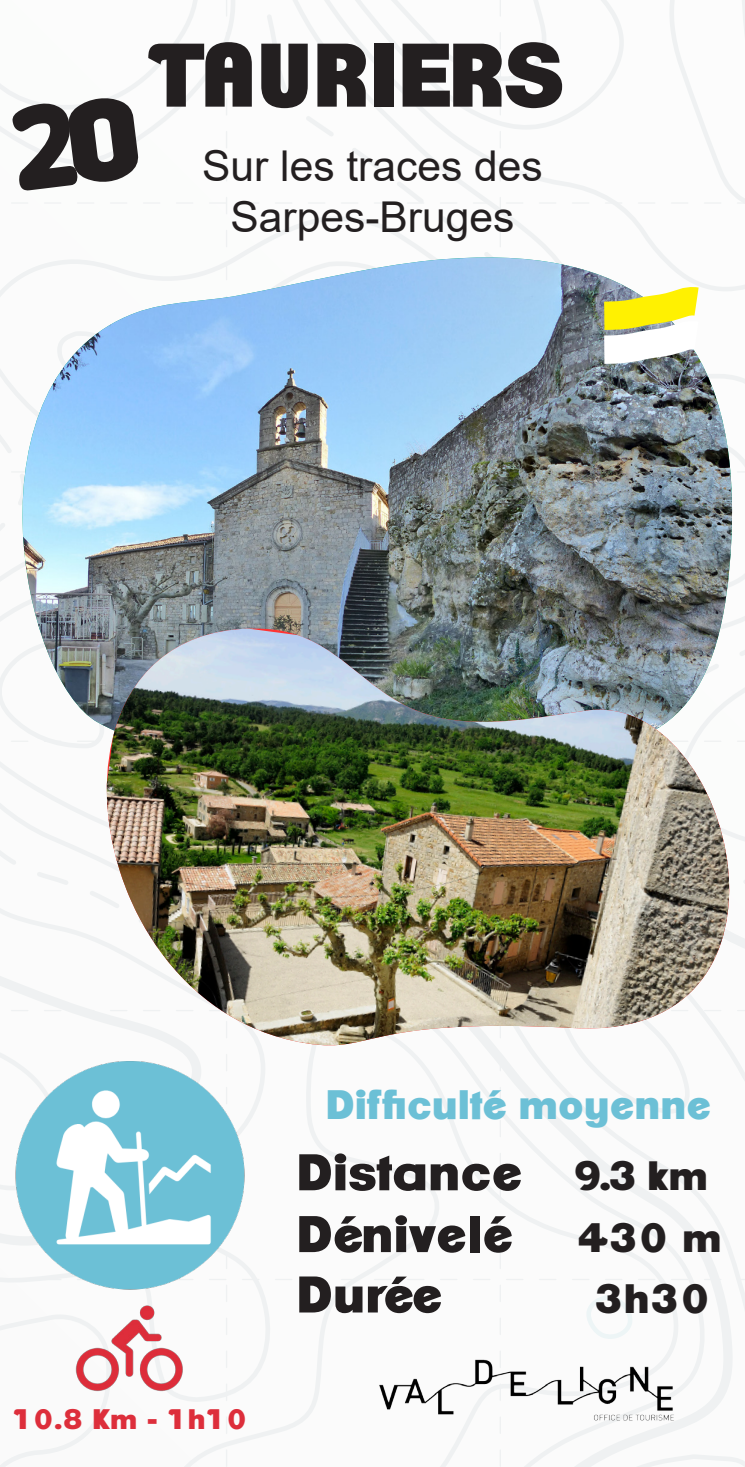
<style>
.page{position:relative;width:745px;height:1467px;background:#fff}
.page>*{position:absolute;margin:0;border:0;box-sizing:border-box;transform-origin:0 0}
.t1{font:800 87.5px "Clemente P Daq";color:#231f20}
.t2{font:800 50px "Clemente P Daq";color:#231f20}
.t3{font:42.5px "Arial";color:#231f20}
.t4{font:800 40px "Clemente P Daq";color:#6cc0d6}
.t5{font:800 40px "Clemente P Daq";color:#231f20}
.t6{font:800 27.5px "Clemente P Daq";color:#dd2e3b}
.s1{font-size:40px}
</style>
<div class="page">
<img style="left:0;top:0;width:744px;height:1467px">
<p class="t1" style="left:148px;top:22px;width:415px">TAURIERS</p>
<p class="t3" style="left:202px;top:137px;width:342px">Sur les traces des</p>
<p class="t3" style="left:230px;top:188px;width:285px">Sarpes-Bruges</p>
<p class="t4" style="left:325px;top:1080px;width:387px">Difficulté moyenne</p>
<p class="t2" style="left:296px;top:1142px;width:413px">Distance <span class="s1">9.3 km</span></p>
<p class="t2" style="left:296px;top:1203px;width:215px">Dénivelé</p>
<p class="t5" style="left:577px;top:1213px;width:145px">430 m</p>
<p class="t6" style="left:12px;top:1402px;width:236px">10.8 Km - 1h10</p>
<p class="t2" style="left:296px;top:1264px;width:148px">Durée</p>
<p class="t5" style="left:593px;top:1274px;width:118px">3h30</p>
</div>
